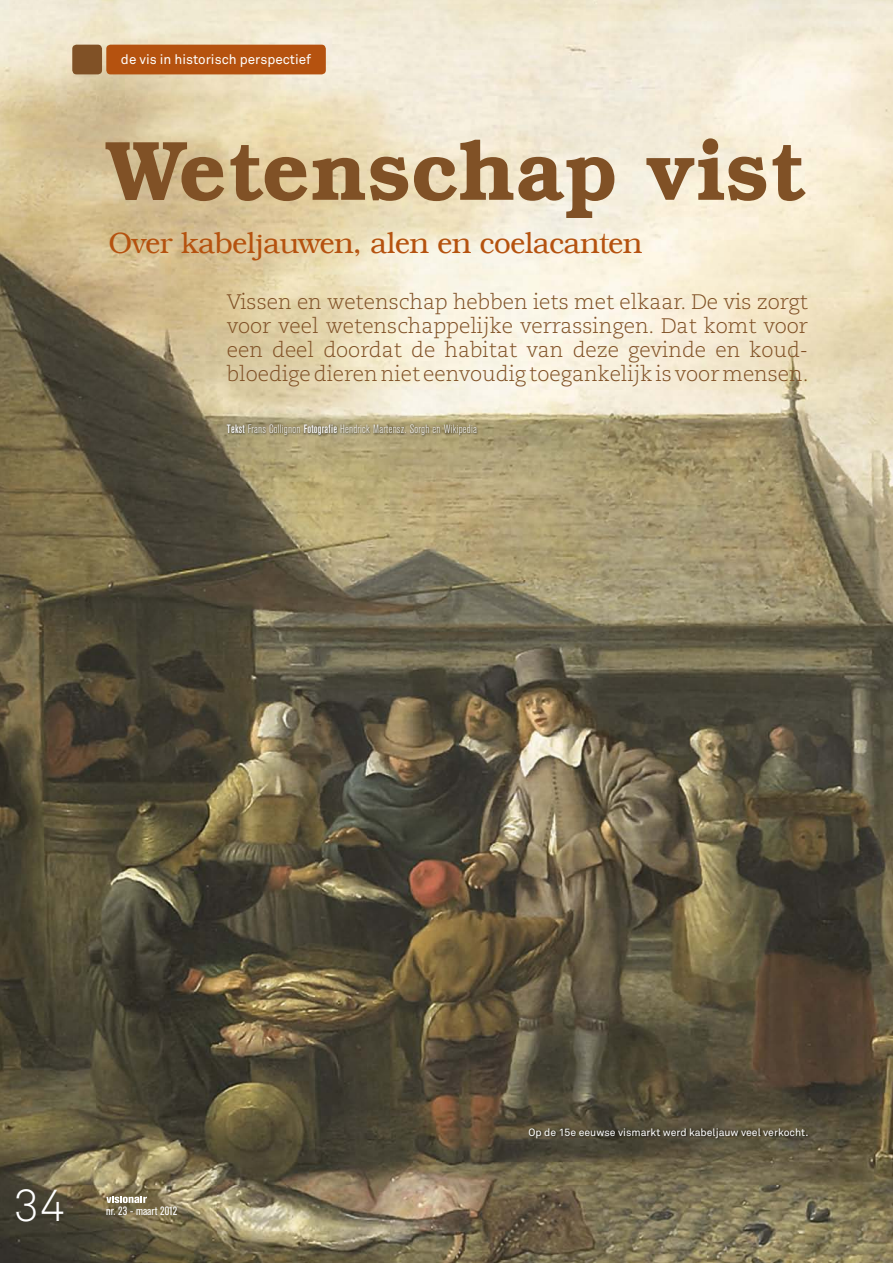
<style>
.page{position:relative;width:893px;height:1263px;background:#fff}
.page>*{position:absolute;margin:0;border:0;box-sizing:border-box;transform-origin:0 0}
.t1{font:600 85.5px "Bookman CE";letter-spacing:-.01em;color:#805126}
.t2{font:300 45px "Akkurat";color:#fff}
.t3{font:300 30px "Bookman CE";letter-spacing:-.03em;color:#b5520f}
.t4{font:21px/24px "Caecilia Light Os F";color:#805126;text-align:justify}
.t5{font:13.5px "Akkurat";color:#fff}
.t6{font:300 12px "Akzidenz Grotesk Condensed BQ";letter-spacing:.02em;color:#fff}
.t7{font:12px "Akzidenz Grotesk Condensed BQ";color:#fff}
.t8{font:10.5px "Akkurat";color:#fff}
.s1{font-weight:500}
</style>
<div class="page">
<img style="left:0;top:0;width:893px;height:1263px">
<div style="left:226px;top:424px;width:253px;height:14px;background:#000;opacity:.75"></div>
<div style="left:106px;top:45px;width:220px;height:29px;background:#b5520f;border-radius:4px"></div>
<div style="left:72px;top:45px;width:30px;height:29px;background:#805126;border-radius:4px"></div>
<svg style="left:106px;top:1197px;width:41px;height:6px"></svg>
<div style="left:528px;top:1127px;width:282px;height:13px;background:#000;opacity:.75"></div>
<p class="t5" style="left:121px;top:52px;width:192px">de vis in historisch perspectief</p>
<h1 class="t1" style="left:106px;top:119px;width:703px">Wetenschap vist</h1>
<h3 class="t3" style="left:108px;top:226px;width:536px">Over kabeljauwen, alen en coelacanten</h3>
<p class="t4" style="left:227px;top:290px;width:583px">Vissen en wetenschap hebben iets met elkaar. De vis zorgt voor veel wetenschappelijke verrassingen. Dat komt voor een deel doordat de habitat van deze gevinde en koud&shy;bloedige dieren niet eenvoudig toegankelijk is voor mensen.</p>
<p class="t6" style="left:227px;top:423px;width:252px"><span class="s1">Tekst</span> Frans Collignon <span class="s1">Fotografie</span> Hendrick Martensz. Sorgh en Wikipedia</p>
<h2 class="t2" style="left:14px;top:1179px;width:53px">34</h2>
<p class="t7" style="left:106px;top:1204px;width:72px">nr. 23 - maart 2012</p>
<p class="t8" style="left:529px;top:1126px;width:281px">Op de 15e eeuwse vismarkt werd kabeljauw veel verkocht.</p>
</div>
